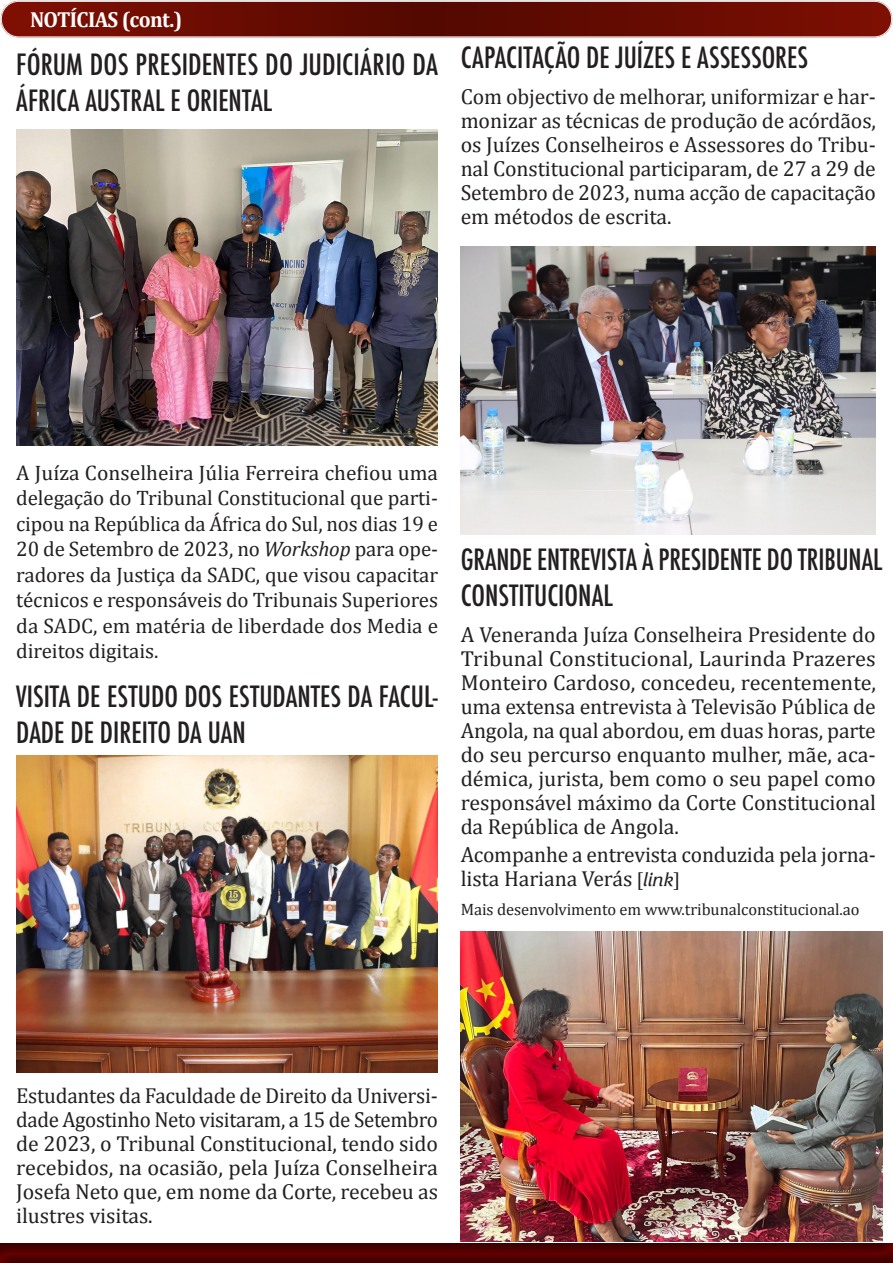
<style>
.page{position:relative;width:893px;height:1263px;background:#fff}
.page>*{position:absolute;margin:0;border:0;box-sizing:border-box;transform-origin:0 0}
.t1{font:500 condensed 28.5px/36px "Futura";color:#231f20}
.t2{font:700 21.9px "Cambria";letter-spacing:-.03em;color:#fff;scale:.96 1}
.t3{font:21.75px/24px "Cambria";letter-spacing:-.005em;color:#231f20;text-align:justify}
.t4{font:21px/25.5px "Cambria";color:#231f20;text-align:justify}
.t5{font:16.5px "Cambria";letter-spacing:-.005em;color:#231f20}
.s1{font-style:italic}
.s2{font-size:19.5px}
.s3{font-family:"Friz Qua Regu Ital OS";font-size:19.5px}
</style>
<div class="page">
<svg style="left:2px;top:2px;width:889px;height:36px;background:#6a0d03"></svg>
<div style="left:0;top:0;width:893px;height:38px;border:1px solid #f2f3f4;border-radius:19px"></div>
<div style="left:1px;top:1px;width:891px;height:36px;border:1px solid #f2f3f4;border-radius:17px"></div>
<img style="left:16px;top:130px;width:422px;height:316px">
<img style="left:16px;top:756px;width:422px;height:317px">
<img style="left:461px;top:246px;width:415px;height:288px">
<img style="left:461px;top:931px;width:421px;height:311px">
<div style="left:0;top:1243px;width:893px;height:20px;background:#231f20;opacity:.5"></div>
<p class="t2" style="left:30px;top:7px;width:160px">NOTÍCIAS (cont.)</p>
<h1 class="t1" style="left:16px;top:46px;width:423px">FÓRUM DOS PRESIDENTES DO JUDICIÁRIO DA<br>ÁFRICA AUSTRAL E ORIENTAL</h1>
<h1 class="t1" style="left:461px;top:40px;width:349px">CAPACITAÇÃO DE JUÍZES E ASSESSORES</h1>
<p class="t3" style="left:461px;top:85px;width:417px">Com objectivo de melhorar, uniformizar e har&shy;monizar as técnicas de produção de acórdãos, os Juízes Conselheiros e Assessores do Tribu&shy;nal Constitucional participaram, de 27 a 29 de Setembro de 2023, numa acção de capacitação em métodos de escrita.</p>
<p class="t4" style="left:16px;top:460px;width:423px">A Juíza Conselheira Júlia Ferreira chefiou uma delegação do Tribunal Constitucional que parti&shy;cipou na República da África do Sul, nos dias 19 e 20 de Setembro de 2023, no <span class="s1">Workshop</span> para ope&shy;radores da Justiça da SADC, que visou capacitar técnicos e responsáveis do Tribunais Superiores da SADC, em matéria de liberdade dos Media e direitos digitais.</p>
<h1 class="t1" style="left:16px;top:679px;width:423px">VISITA DE ESTUDO DOS ESTUDANTES DA FACUL-<br>DADE DE DIREITO DA UAN</h1>
<h1 class="t1" style="left:461px;top:542px;width:423px">GRANDE ENTREVISTA À PRESIDENTE DO TRIBUNAL<br>CONSTITUCIONAL</h1>
<p class="t3" style="left:461px;top:622px;width:417px">A Veneranda Juíza Conselheira Presidente do Tribunal Constitucional, Laurinda Prazeres Monteiro Cardoso, concedeu, recentemente, uma extensa entrevista à Televisão Pública de Angola, na qual abordou, em duas horas, parte do seu percurso enquanto mulher, mãe, aca&shy;démica, jurista, bem como o seu papel como responsável máximo da Corte Constitucional da República de Angola.</p>
<p class="t3" style="left:461px;top:843px;width:417px">Acompanhe a entrevista conduzida pela jorna&shy;lista Hariana Verás <span class="s2">[</span><span class="s3">link</span><span class="s2">]</span></p>
<p class="t5" style="left:461px;top:899px;width:400px">Mais desenvolvimento em www.tribunalconstitucional.ao</p>
<p class="t3" style="left:16px;top:1084px;width:423px">Estudantes da Faculdade de Direito da Universi&shy;dade Agostinho Neto visitaram, a 15 de Setembro de 2023, o Tribunal Constitucional, tendo sido recebidos, na ocasião, pela Juíza Conselheira Josefa Neto que, em nome da Corte, recebeu as ilustres visitas.</p>
</div>
